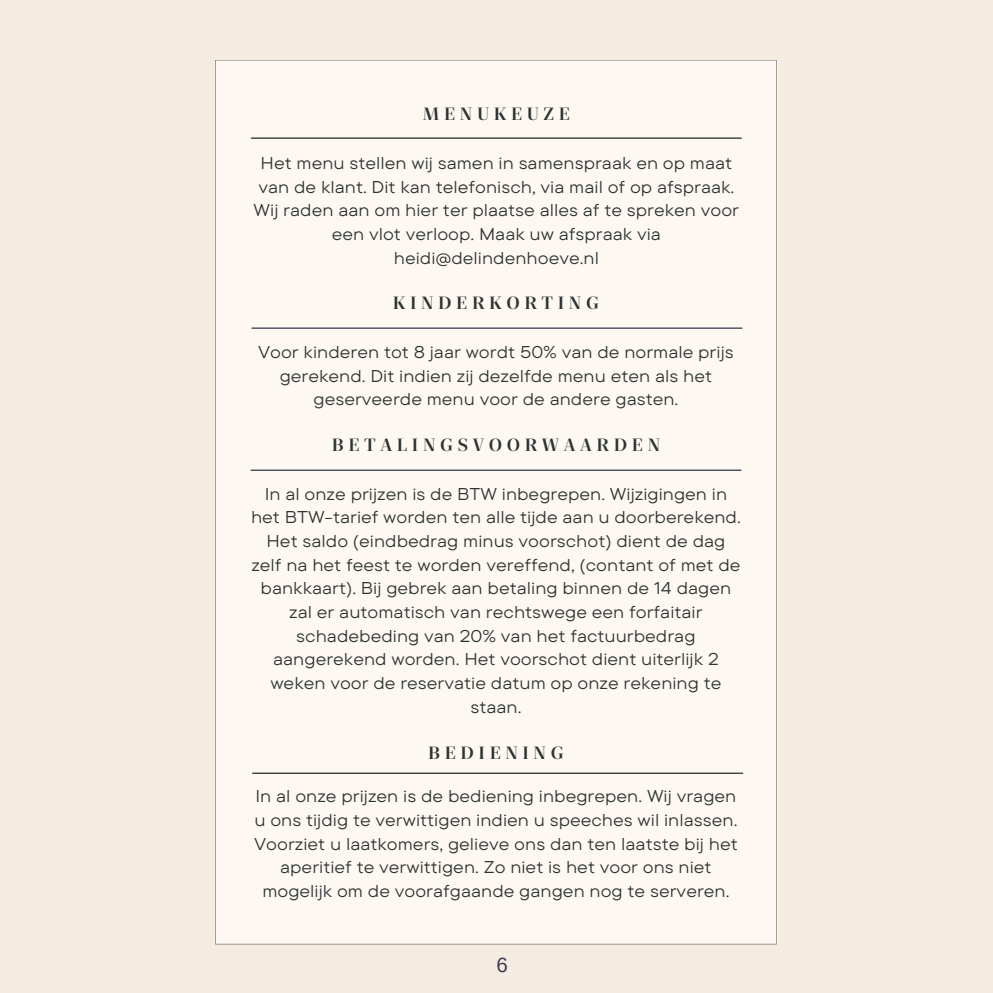
<style>
.page{position:relative;width:993px;height:993px;background:#fff}
.page>*{position:absolute;margin:0;border:0;box-sizing:border-box;transform-origin:0 0}
.t1{font:20.47px "Arimo";color:#3c3d53}
.t2{font:700 18.38px "Quinn Display";letter-spacing:.25em;color:#2c3332}
.t3{font:16.97px/23.6px "TT Commons Pro Exp";color:#2c3332;text-align:center}
</style>
<div class="page">
<div style="left:0;top:0;width:992px;height:992px;background:#f5ece1"></div>
<div style="left:215px;top:60px;width:561px;height:884px;background:#fdf8f1"></div>
<hr style="left:251px;top:137px;width:490px;height:2px;background:#2c3332">
<hr style="left:252px;top:327px;width:489px;height:2px;background:#3c3d53">
<hr style="left:251px;top:469px;width:489px;height:2px;background:#3c3d53">
<hr style="left:252px;top:772px;width:490px;height:1px;background:#2c3332">
<p class="t2" style="left:423px;top:103px;width:148px">MENUKEUZE</p>
<p class="t3" style="left:253px;top:151px;width:487px">Het menu stellen wij samen in samenspraak en op maat van de klant. Dit kan telefonisch, via mail of op afspraak.<br>Wij raden aan om hier ter plaatse alles af te spreken voor een vlot verloop. Maak uw afspraak via heidi@delindenhoeve.nl</p>
<p class="t2" style="left:393px;top:292px;width:208px">KINDERKORTING</p>
<p class="t3" style="left:258px;top:339px;width:477px">Voor kinderen tot 8 jaar wordt 50% van de normale prijs gerekend. Dit indien zij dezelfde menu eten als het geserveerde menu voor de andere gasten.</p>
<p class="t2" style="left:331px;top:434px;width:330px">BETALINGSVOORWAARDEN</p>
<p class="t3" style="left:251px;top:481px;width:491px">In al onze prijzen is de BTW inbegrepen. Wijzigingen in het BTW-tarief worden ten alle tijde aan u doorberekend.<br>Het saldo (eindbedrag minus voorschot) dient de dag zelf na het feest te worden vereffend, (contant of met de bankkaart). Bij gebrek aan betaling binnen de 14 dagen zal er automatisch van rechtswege een forfaitair schadebeding van 20% van het factuurbedrag aangerekend worden. Het voorschot dient uiterlijk 2 weken voor de reservatie datum op onze rekening te staan.</p>
<p class="t2" style="left:428px;top:741px;width:137px">BEDIENING</p>
<p class="t3" style="left:254px;top:784px;width:485px">In al onze prijzen is de bediening inbegrepen. Wij vragen u ons tijdig te verwittigen indien u speeches wil inlassen.<br>Voorziet u laatkomers, gelieve ons dan ten laatste bij het aperitief te verwittigen. Zo niet is het voor ons niet mogelijk om de voorafgaande gangen nog te serveren.</p>
<p class="t1" style="left:496px;top:953px;width:13px">6</p>
</div>
